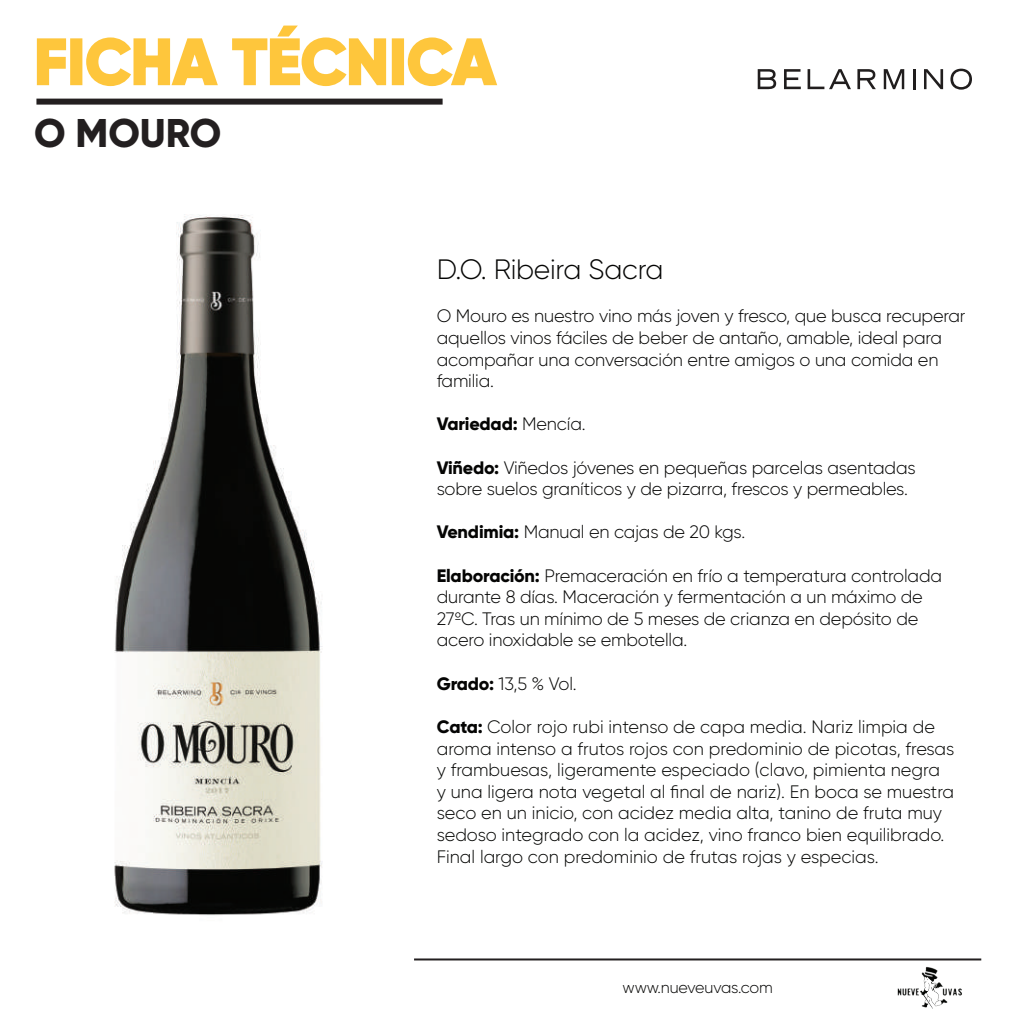
<style>
.page{position:relative;width:1021px;height:1021px;background:#fff}
.page>*{position:absolute;margin:0;border:0;box-sizing:border-box;transform-origin:0 0}
.t1{font:800 64px "Gilroy";color:#fec63c}
.t2{font:800 40px "Gilroy";letter-spacing:-.005em;color:#231f20}
.t3{font:300 28px "Gilroy";letter-spacing:-.01em;color:#050504}
.t4{font:300 18px/21.6px "Gilroy";letter-spacing:-.01em;color:#050504}
.t5{font:300 18px/21.6px "Gilroy";color:#040503}
.t6{font:800 18px "Gilroy";letter-spacing:-.01em;color:#050504}
.t7{font:300 16px "Gilroy";letter-spacing:-.01em;color:#050504}
.s1{font-weight:300}
.s2{font-weight:800}
.s3{font-family:"Gotham"}
.s4{font-weight:800;color:#050504}
</style>
<div class="page">
<img style="left:114px;top:214px;width:375px;height:747px">
<svg style="left:36px;top:38px;width:31px;height:48px"></svg>
<div style="left:70px;top:38px;width:12px;height:47px;border:2px solid #fec63c"></div>
<svg style="left:86px;top:37px;width:132px;height:50px"></svg>
<svg style="left:232px;top:25px;width:155px;height:62px"></svg>
<div style="left:392px;top:38px;width:12px;height:47px;border:2px solid #fec63c"></div>
<svg style="left:407px;top:37px;width:90px;height:50px"></svg>
<div style="left:36px;top:99px;width:406px;height:6px;background:#231f20"></div>
<img style="left:891px;top:960px;width:77px;height:49px">
<hr style="left:414px;top:958px;width:567px;height:2px;background:#231f20">
<svg style="left:757px;top:69px;width:19px;height:20px"></svg>
<svg style="left:784px;top:69px;width:16px;height:20px"></svg>
<svg style="left:807px;top:69px;width:44px;height:20px"></svg>
<svg style="left:857px;top:69px;width:18px;height:20px"></svg>
<svg style="left:883px;top:69px;width:21px;height:20px"></svg>
<hr style="left:912px;top:69px;width:3px;height:20px;background:#211e1e">
<svg style="left:924px;top:69px;width:19px;height:20px"></svg>
<svg style="left:950px;top:69px;width:21px;height:21px"></svg>
<h1 class="t1" style="left:34px;top:21px;width:463px">FICHA TÉCNICA</h1>
<h2 class="t2" style="left:34px;top:108px;width:189px">O MOURO</h2>
<h3 class="t3" style="left:437px;top:252px;width:228px">D.O. Ribeira Sacra</h3>
<p class="t4" style="left:437px;top:305px;width:530px">O Mouro es nuestro vino más joven y fresco, que busca recuperar aquellos vinos fáciles de beber de antaño, amable, ideal para acompañar una conversación entre amigos o una comida en familia.</p>
<p class="t6" style="left:437px;top:412px;width:150px">Variedad: <span class="s1">Mencía.</span></p>
<p class="t4" style="left:437px;top:456px;width:480px"><span class="s2">Viñedo:</span> Viñedos jóvenes en pequeñas parcelas asentadas sobre suelos graníticos y de pizarra, frescos y permeables.</p>
<p class="t4" style="left:437px;top:521px;width:310px"><span class="s2">Vendimia:</span> Manual en cajas de 20 kgs.</p>
<p class="t4" style="left:437px;top:564px;width:507px"><span class="s2">Elaboración:</span> Premaceración en frío a temperatura controlada durante 8 días. Maceración y fermentación a un máximo de 27<span class="s3">º</span>C. Tras un mínimo de 5 meses de crianza en depósito de acero inoxidable se embotella.</p>
<p class="t4" style="left:437px;top:672px;width:141px"><span class="s2">Grado:</span> 13,5 % Vol.</p>
<p class="t5" style="left:437px;top:715px;width:519px"><span class="s4">Cata:</span> Color rojo rubi intenso de capa media. Nariz limpia de aroma intenso a frutos rojos con predominio de picotas, fresas y frambuesas, ligeramente especiado (clavo, pimienta negra<br>y una ligera nota vegetal al final de nariz). En boca se muestra seco en un inicio, con acidez media alta, tanino de fruta muy sedoso integrado con la acidez, vino franco bien equilibrado.<br>Final largo con predominio de frutas rojas y especias.</p>
<p class="t7" style="left:622px;top:977px;width:152px">www.nueveuvas.com</p>
</div>
